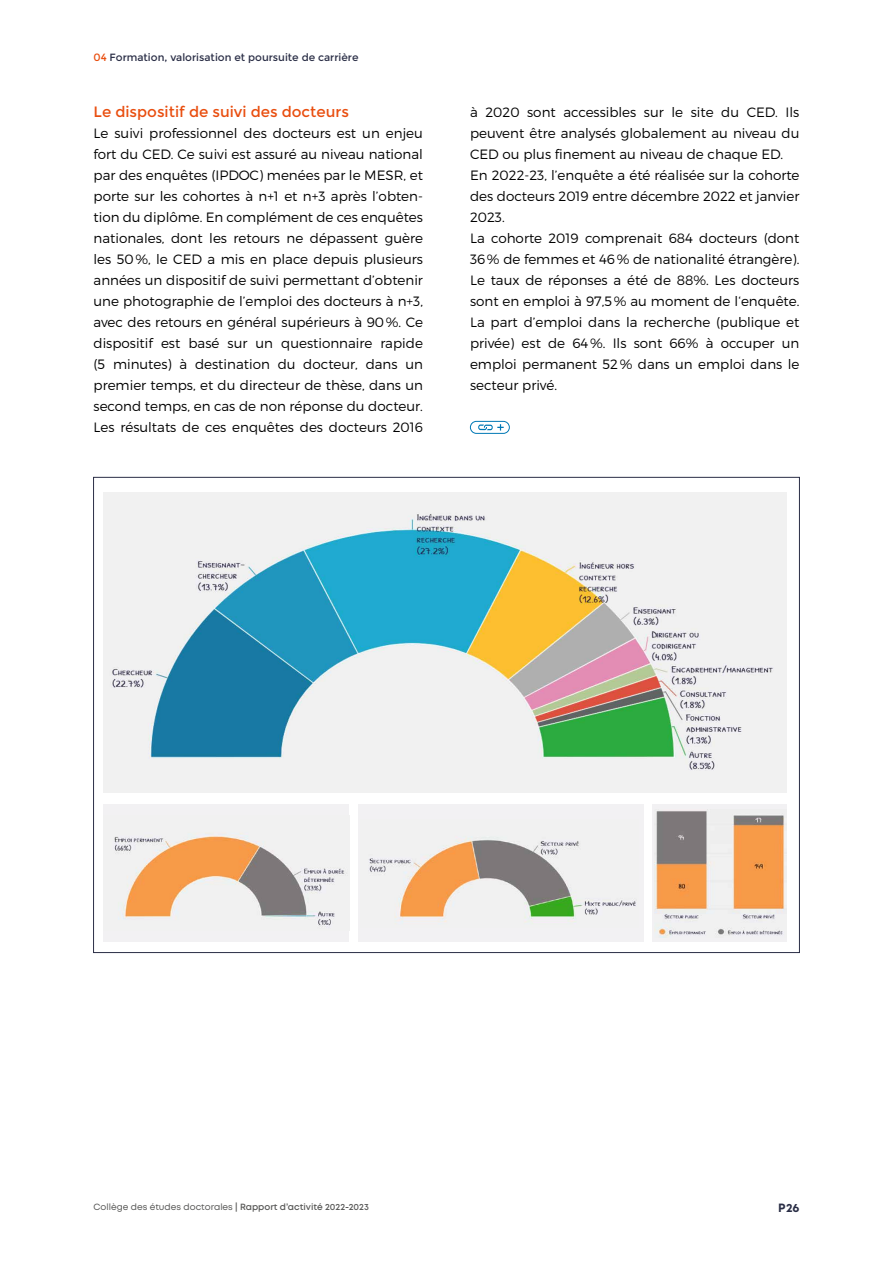
<style>
.page{position:relative;width:893px;height:1263px;background:#fff}
.page>*{position:absolute;margin:0;border:0;box-sizing:border-box;transform-origin:0 0}
.t1{font:15px "Montserrat";color:#e94e0f}
.t2{font:300 13.5px/21px "Montserrat";color:#000}
.t3{font:700 12px "Mont";color:#2a2e46}
.t4{font:10.5px "Montserrat";color:#2a2e46}
.t5{font:600 9px "Mont";color:#575756}
.s1{color:#e94e0f}
.s2{font-weight:400}
</style>
<div class="page">
<img style="left:103px;top:493px;width:684px;height:299px">
<div style="left:103px;top:804px;width:246px;height:138px;background:#f2f1f3"></div>
<img style="left:114px;top:833px;width:231px;height:93px">
<div style="left:358px;top:804px;width:285px;height:138px;background:#f2f1f3"></div>
<img style="left:369px;top:838px;width:267px;height:84px">
<div style="left:652px;top:804px;width:135px;height:138px;background:#f2f1f3"></div>
<img style="left:654px;top:811px;width:131px;height:126px">
<div style="left:470px;top:421px;width:40px;height:13px;border:1px solid #0078b5;border-radius:6px"></div>
<svg style="left:478px;top:424px;width:26px;height:7px"></svg>
<p class="t4" style="left:94px;top:51px;width:267px"><span class="s1">04</span> Formation, valorisation et poursuite de carrière</p>
<p class="t1" style="left:94px;top:103px;width:257px">Le dispositif de suivi des docteurs</p>
<p class="t2" style="left:94px;top:122px;width:331px;text-align:justify">Le suivi professionnel des docteurs est un enjeu fort du CED. Ce suivi est assuré au niveau national par des enquêtes (IPDOC) menées par le MESR, et porte sur les cohortes à n+1 et n+3 après l’obten&shy;tion du diplôme. En complément de ces enquêtes nationales, dont les retours ne dépassent guère les 50%, le CED a mis en place depuis plusieurs années un dispositif de suivi permettant d’obtenir une photographie de l’emploi des docteurs à n+3, avec des retours en général supérieurs à 90%. Ce dispositif est basé sur un questionnaire rapide (5 minutes) à destination du docteur, dans un premier temps, et du directeur de thèse, dans un second temps, en cas de non réponse du docteur.<br>Les résultats de ces enquêtes des docteurs 2016</p>
<p class="t2" style="left:470px;top:101px;width:331px">à 2020 sont accessibles sur le site du CED. Ils peuvent être analysés globalement au niveau du CED ou plus finement au niveau de chaque ED.<br>En 2022-23, l’enquête a été réalisée sur la cohorte des docteurs 2019 entre décembre 2022 et janvier 2023.<br>La cohorte 2019 comprenait 684 docteurs (dont 36% de femmes et 46% de nationalité étrangère).<br>Le taux de réponses a été de 88%. Les docteurs sont en emploi à 97,5% au moment de l‘enquête.<br>La part d’emploi dans la recherche (publique et privée) est de 64%. Ils sont 66% à occuper un emploi permanent 52% dans un emploi dans le secteur privé.</p>
<p class="t5" style="left:94px;top:1201px;width:277px"><span class="s2">Collège des études doctorales</span> | Rapport d’activité 2022-2023</p>
<p class="t3" style="left:778px;top:1200px;width:23px">P26</p>
</div>
